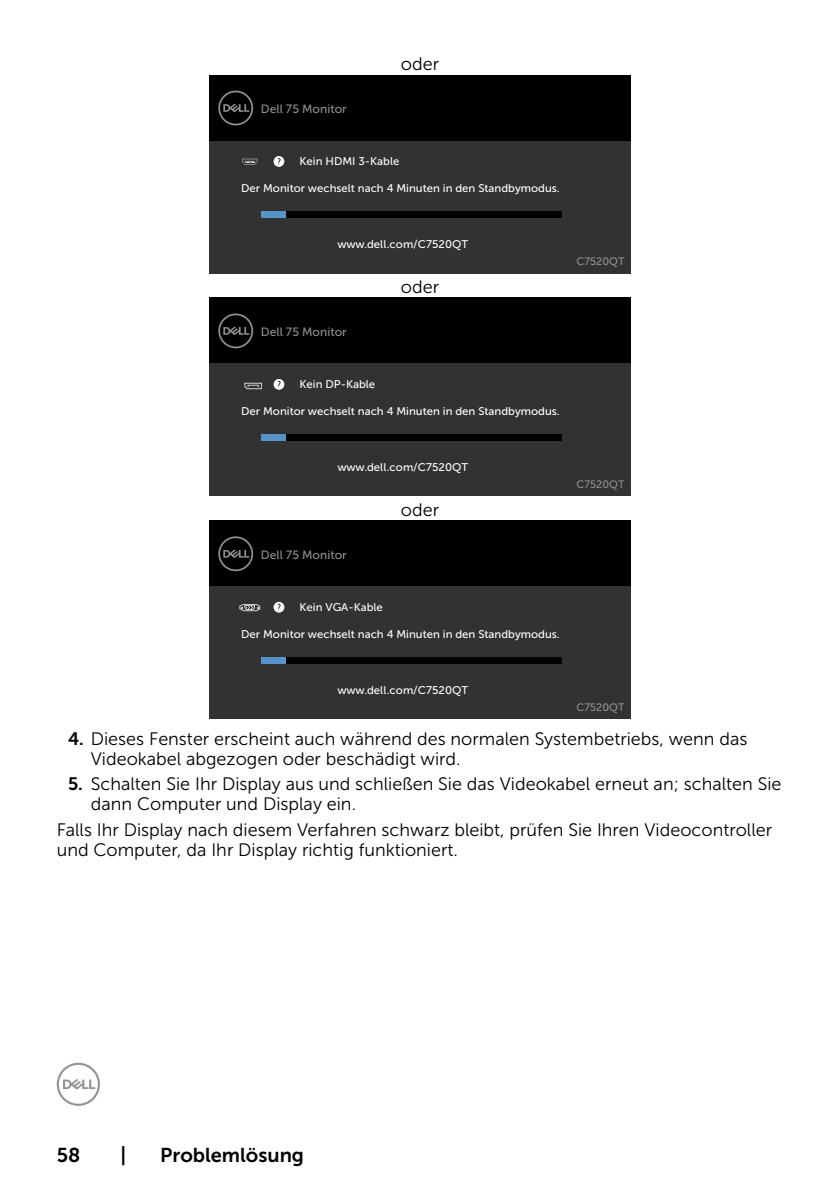
<style>
.page{position:relative;width:840px;height:1191px;background:#fff}
.page>*{position:absolute;margin:0;border:0;box-sizing:border-box;transform-origin:0 0}
.t1{font:20px "Museo Sans For Dell 700";color:#000}
.t2{font:18px/20px "Museo Sans For Dell 300";color:#000}
.t3{font:12px "Museo Sans For Dell 500";color:#8f9093}
.t4{font:11.2px "Museo Sans For Dell 500";color:#fff}
.t5{font:10.8px "Museo Sans For Dell 500";color:#8f9093}
.s1{font-family:"Museo Sans For Dell 700"}
</style>
<div class="page">
<svg style="left:57px;top:1062px;width:43px;height:44px"></svg>
<div style="left:209px;top:75px;width:421px;height:198px;background:#000"></div>
<div style="left:209px;top:141px;width:421px;height:132px;background:#333233"></div>
<svg style="left:218px;top:91px;width:35px;height:34px"></svg>
<div style="left:261px;top:211px;width:301px;height:7px;background:#000"></div>
<div style="left:261px;top:211px;width:24px;height:7px;background:#5693c6"></div>
<svg style="left:273px;top:156px;width:11px;height:11px"></svg>
<svg style="left:276px;top:158px;width:6px;height:9px"></svg>
<svg style="left:242px;top:159px;width:15px;height:6px"></svg>
<div style="left:209px;top:298px;width:421px;height:198px;background:#000"></div>
<div style="left:209px;top:364px;width:421px;height:132px;background:#333233"></div>
<svg style="left:218px;top:313px;width:35px;height:35px"></svg>
<div style="left:261px;top:434px;width:301px;height:7px;background:#000"></div>
<div style="left:261px;top:434px;width:24px;height:7px;background:#5693c6"></div>
<svg style="left:273px;top:379px;width:11px;height:11px"></svg>
<svg style="left:276px;top:381px;width:6px;height:9px"></svg>
<svg style="left:244px;top:383px;width:18px;height:6px"></svg>
<div style="left:209px;top:521px;width:421px;height:198px;background:#000"></div>
<div style="left:209px;top:587px;width:421px;height:132px;background:#333233"></div>
<svg style="left:218px;top:536px;width:35px;height:35px"></svg>
<div style="left:261px;top:657px;width:301px;height:6px;background:#000"></div>
<div style="left:261px;top:657px;width:24px;height:6px;background:#5693c6"></div>
<svg style="left:273px;top:602px;width:11px;height:10px"></svg>
<svg style="left:276px;top:604px;width:6px;height:9px"></svg>
<svg style="left:239px;top:604px;width:21px;height:7px"></svg>
<p class="t3" style="left:261px;top:102px;width:87px">Dell 75 Monitor</p>
<p class="t2" style="left:400px;top:54px;width:40px">oder</p>
<p class="t4" style="left:299px;top:155px;width:101px">Kein HDMI 3-Kable</p>
<p class="t4" style="left:241px;top:182px;width:320px">Der Monitor wechselt nach 4 Minuten in den Standbymodus.</p>
<p class="t4" style="left:337px;top:238px;width:132px">www.dell.com/C7520QT</p>
<p class="t3" style="left:261px;top:325px;width:87px">Dell 75 Monitor</p>
<p class="t2" style="left:400px;top:277px;width:40px">oder</p>
<p class="t4" style="left:299px;top:378px;width:77px">Kein DP-Kable</p>
<p class="t4" style="left:241px;top:405px;width:320px">Der Monitor wechselt nach 4 Minuten in den Standbymodus.</p>
<p class="t5" style="left:576px;top:255px;width:50px">C7520QT</p>
<p class="t4" style="left:337px;top:461px;width:132px">www.dell.com/C7520QT</p>
<p class="t3" style="left:261px;top:548px;width:87px">Dell 75 Monitor</p>
<p class="t2" style="left:400px;top:500px;width:40px">oder</p>
<p class="t4" style="left:299px;top:601px;width:85px">Kein VGA-Kable</p>
<p class="t4" style="left:241px;top:628px;width:320px">Der Monitor wechselt nach 4 Minuten in den Standbymodus.</p>
<p class="t5" style="left:576px;top:478px;width:50px">C7520QT</p>
<p class="t4" style="left:337px;top:684px;width:132px">www.dell.com/C7520QT</p>
<p class="t5" style="left:576px;top:701px;width:50px">C7520QT</p>
<p class="t2" style="left:91px;top:728px;width:657px;text-indent:-23px"><span class="s1">4.</span> Dieses Fenster erscheint auch während des normalen Systembetriebs, wenn das<br>Videokabel abgezogen oder beschädigt wird.</p>
<p class="t2" style="left:91px;top:774px;width:692px;text-indent:-23px"><span class="s1">5.</span> Schalten Sie Ihr Display aus und schließen Sie das Videokabel erneut an; schalten Sie dann Computer und Display ein.</p>
<p class="t2" style="left:57px;top:820px;width:716px">Falls Ihr Display nach diesem Verfahren schwarz bleibt, prüfen Sie Ihren Videocontroller und Computer, da Ihr Display richtig funktioniert.</p>
<p class="t1" style="left:57px;top:1143px;width:25px">58</p>
<p class="t1" style="left:120px;top:1143px;width:7px">|</p>
<p class="t1" style="left:160px;top:1143px;width:145px">Problemlösung</p>
</div>
